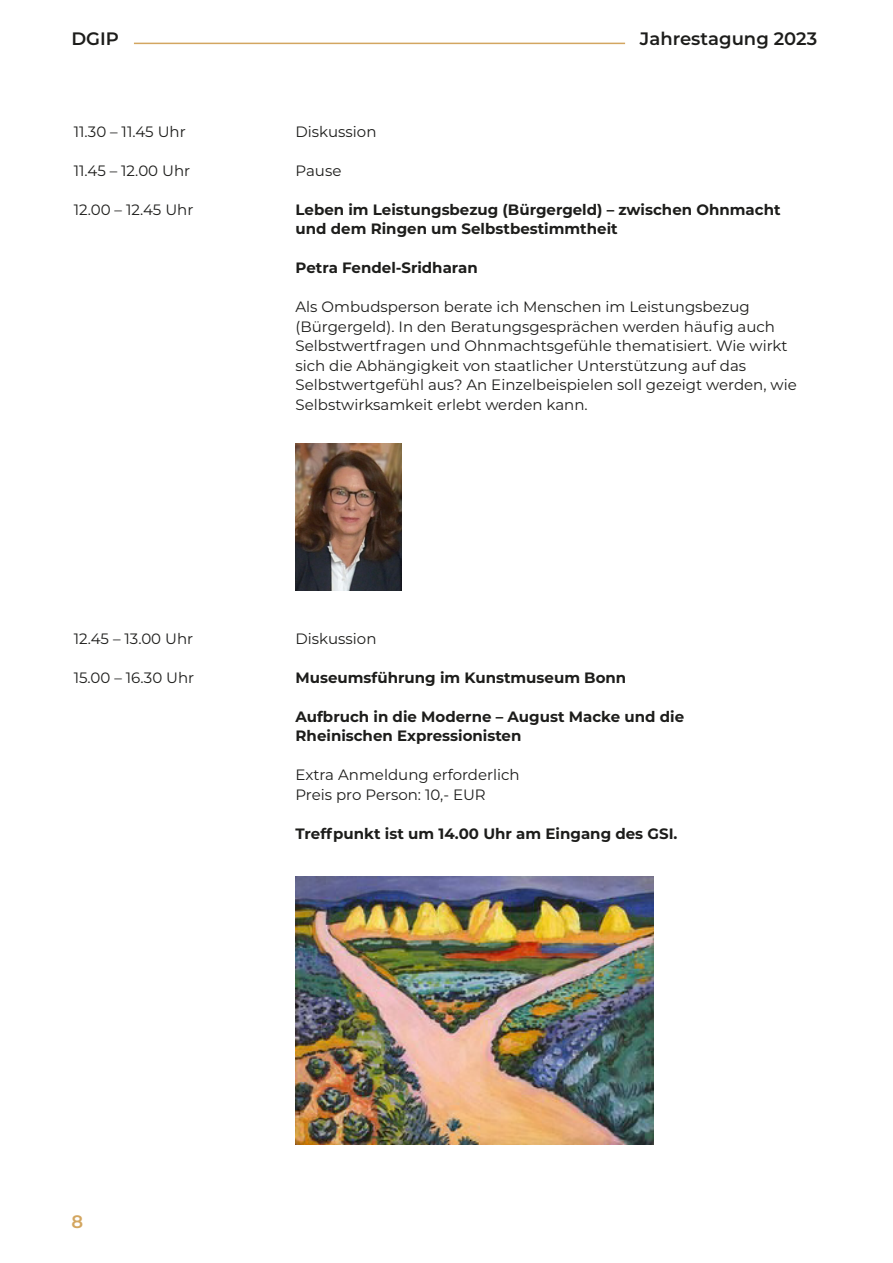
<style>
.page{position:relative;width:893px;height:1263px;background:#fff}
.page>*{position:absolute;margin:0;border:0;box-sizing:border-box;transform-origin:0 0}
.t1{font:600 18px "Montserrat";color:#1d1d1b}
.t2{font:600 18px "Montserrat";color:#d3a660}
.Absatzformat_1{font:15px/19.5px "Montserrat";color:#1d1d1b}
.Absatzformat_1-2{font:700 15px "Montserrat";color:#1d1d1b}
</style>
<div class="page">
<hr style="left:134px;top:43px;width:491px;height:1px;background:#d3a660">
<img style="left:296px;top:444px;width:106px;height:147px">
<img style="left:296px;top:877px;width:358px;height:268px">
<p class="t1" style="left:71px;top:26px;width:49px">DGIP</p>
<p class="t1" style="left:640px;top:26px;width:179px">Jahrestagung 2023</p>
<p class="Absatzformat_1" style="left:74px;top:121px;width:114px">11.30 – 11.45 Uhr</p>
<p class="Absatzformat_1" style="left:74px;top:160px;width:118px">11.45 – 12.00 Uhr</p>
<p class="Absatzformat_1" style="left:74px;top:199px;width:121px">12.00 – 12.45 Uhr</p>
<p class="Absatzformat_1" style="left:74px;top:628px;width:121px">12.45 – 13.00 Uhr</p>
<p class="Absatzformat_1" style="left:74px;top:667px;width:122px">15.00 – 16.30 Uhr</p>
<p class="Absatzformat_1" style="left:296px;top:121px;width:82px">Diskussion</p>
<p class="Absatzformat_1" style="left:296px;top:160px;width:47px">Pause</p>
<p class="Absatzformat_1-2" style="left:296px;top:198px;width:487px">Leben im Leistungsbezug (Bürgergeld) – zwischen Ohnmacht</p>
<p class="Absatzformat_1-2" style="left:296px;top:218px;width:324px">und dem Ringen um Selbstbestimmtheit</p>
<p class="Absatzformat_1-2" style="left:296px;top:257px;width:184px">Petra Fendel-Sridharan</p>
<p class="Absatzformat_1" style="left:296px;top:297px;width:503px">Als Ombudsperson berate ich Menschen im Leistungsbezug (Bürgergeld). In den Beratungsgesprächen werden häufig auch Selbstwertfragen und Ohnmachtsgefühle thematisiert. Wie wirkt sich die Abhängigkeit von staatlicher Unterstützung auf das Selbstwertgefühl aus? An Einzelbeispielen soll gezeigt werden, wie Selbstwirksamkeit erlebt werden kann.</p>
<p class="Absatzformat_1" style="left:296px;top:628px;width:82px">Diskussion</p>
<p class="Absatzformat_1-2" style="left:296px;top:666px;width:332px">Museumsführung im Kunstmuseum Bonn</p>
<p class="Absatzformat_1-2" style="left:296px;top:705px;width:390px">Aufbruch in die Moderne – August Macke und die</p>
<p class="Absatzformat_1-2" style="left:296px;top:725px;width:227px">Rheinischen Expressionisten</p>
<p class="Absatzformat_1" style="left:296px;top:765px;width:226px">Extra Anmeldung erforderlich</p>
<p class="Absatzformat_1" style="left:296px;top:784px;width:192px">Preis pro Person: 10,- EUR</p>
<p class="Absatzformat_1-2" style="left:296px;top:822px;width:383px">Treffpunkt ist um 14.00 Uhr am Eingang des GSI.</p>
<p class="t2" style="left:71px;top:1208px;width:13px">8</p>
</div>
